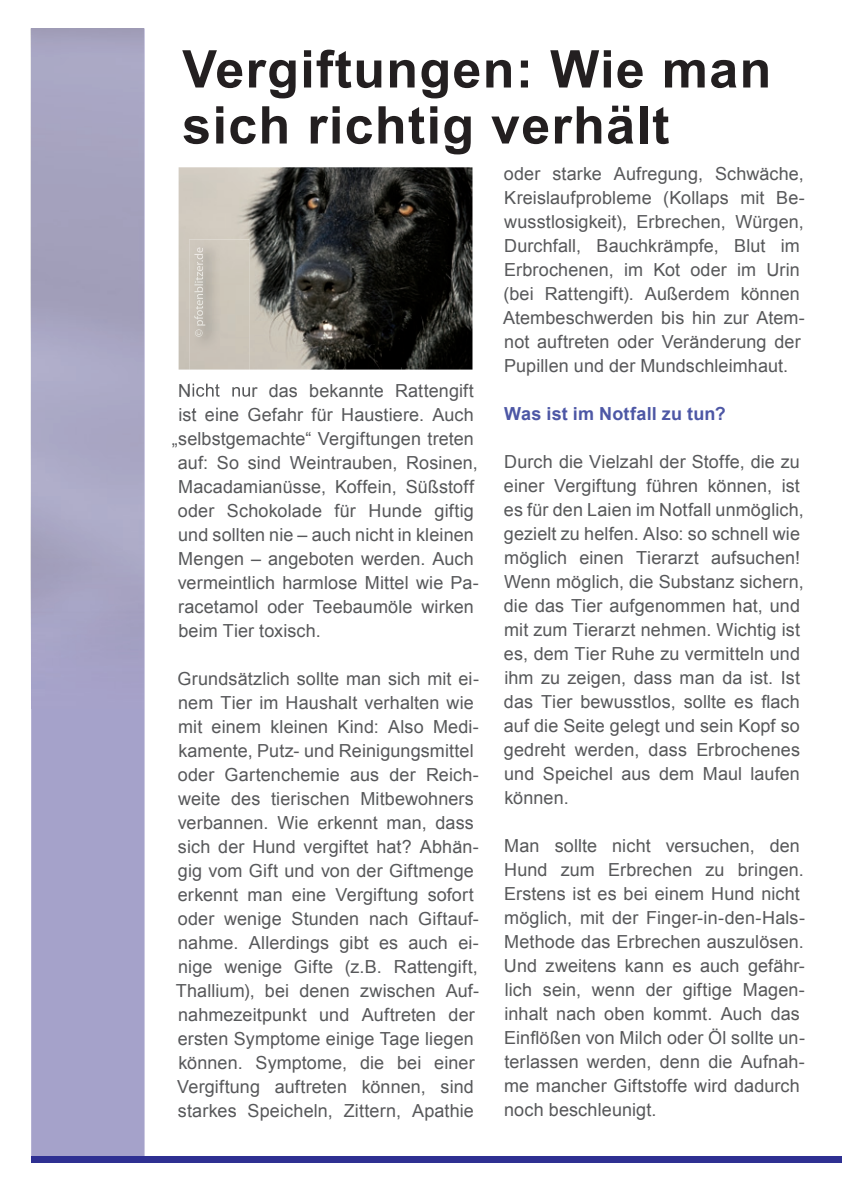
<style>
.page{position:relative;width:842px;height:1191px;background:#fff}
.page>*{position:absolute;margin:0;border:0;box-sizing:border-box;transform-origin:0 0}
.t1{font:700 52px/56px "Arial";letter-spacing:.025em;color:#231f20}
.t2{font:18px/24px "Arial";letter-spacing:.005em;color:#57585a}
.t3{font:700 18px "Arial";letter-spacing:.01em;color:#4d57a5}
</style>
<div class="page">
<div style="left:31px;top:28px;width:114px;height:1129px;background:#a5a2ca"></div>
<div style="left:31px;top:1157px;width:811px;height:6px;background:#2e3092"></div>
<img style="left:31px;top:28px;width:113px;height:680px">
<img style="left:179px;top:167px;width:293px;height:202px">
<img style="left:189px;top:239px;width:60px;height:131px">
<img style="left:189px;top:383px;width:60px;height:14px">
<img style="left:193px;top:407px;width:25px;height:4px">
<img style="left:194px;top:247px;width:11px;height:90px">
<h1 class="t1" style="left:182px;top:43px;width:590px">Vergiftungen: Wie man sich richtig verhält</h1>
<p class="t2" style="left:178px;top:378px;width:297px">Nicht nur das bekannte Rattengift</p>
<p class="t2" style="left:178px;top:402px;width:297px">ist eine Gefahr für Haustiere. Auch</p>
<p class="t2" style="left:172px;top:426px;width:304px">„selbstgemachte“ Vergiftungen treten</p>
<p class="t2" style="left:178px;top:450px;width:301px">auf: So sind Weintrauben, Rosinen,</p>
<p class="t2" style="left:178px;top:474px;width:297px">Macadamianüsse, Koffein, Süßstoff</p>
<p class="t2" style="left:178px;top:498px;width:297px">oder Schokolade für Hunde giftig</p>
<p class="t2" style="left:178px;top:522px;width:297px">und sollten nie – auch nicht in kleinen</p>
<p class="t2" style="left:178px;top:546px;width:297px">Mengen – angeboten werden. Auch</p>
<p class="t2" style="left:178px;top:570px;width:303px">vermeintlich harmlose Mittel wie Pa-</p>
<p class="t2" style="left:178px;top:594px;width:297px">racetamol oder Teebaumöle wirken</p>
<p class="t2" style="left:178px;top:618px;width:144px">beim Tier toxisch.</p>
<p class="t2" style="left:176px;top:666px;width:304px">Grundsätzlich sollte man sich mit ei&shy;nem Tier im Haushalt verhalten wie mit einem kleinen Kind: Also Medi&shy;kamente, Putz- und Reinigungsmittel oder Gartenchemie aus der Reich&shy;weite des tierischen Mitbewohners verbannen. Wie erkennt man, dass sich der Hund vergiftet hat? Abhän&shy;gig vom Gift und von der Giftmenge erkennt man eine Vergiftung sofort oder wenige Stunden nach Giftauf&shy;nahme. Allerdings gibt es auch ei&shy;nige wenige Gifte (z.B. Rattengift, Thallium), bei denen zwischen Auf&shy;nahmezeitpunkt und Auftreten der ersten Symptome einige Tage liegen können. Symptome, die bei einer Vergiftung auftreten können, sind starkes Speicheln, Zittern, Apathie</p>
<p class="t2" style="left:503px;top:162px;width:303px">oder starke Aufregung, Schwäche, Kreislaufprobleme (Kollaps mit Be&shy;wusstlosigkeit), Erbrechen, Würgen, Durchfall, Bauchkrämpfe, Blut im Erbrochenen, im Kot oder im Urin (bei Rattengift). Außerdem können Atembeschwerden bis hin zur Atem&shy;not auftreten oder Veränderung der Pupillen und der Mundschleimhaut.</p>
<p class="t3" style="left:504px;top:402px;width:223px">Was ist im Notfall zu tun?</p>
<p class="t2" style="left:504px;top:450px;width:301px">Durch die Vielzahl der Stoffe, die zu einer Vergiftung führen können, ist es für den Laien im Notfall unmöglich, gezielt zu helfen. Also: so schnell wie möglich einen Tierarzt aufsuchen!<br>Wenn möglich, die Substanz sichern, die das Tier aufgenommen hat, und mit zum Tierarzt nehmen. Wichtig ist es, dem Tier Ruhe zu vermitteln und ihm zu zeigen, dass man da ist. Ist das Tier bewusstlos, sollte es flach auf die Seite gelegt und sein Kopf so gedreht werden, dass Erbrochenes und Speichel aus dem Maul laufen können.</p>
<p class="t2" style="left:504px;top:834px;width:303px">Man sollte nicht versuchen, den Hund zum Erbrechen zu bringen.<br>Erstens ist es bei einem Hund nicht möglich, mit der Finger-in-den-Hals-Methode das Erbrechen auszulösen.<br>Und zweitens kann es auch gefähr&shy;lich sein, wenn der giftige Magen&shy;inhalt nach oben kommt. Auch das Einflößen von Milch oder Öl sollte un&shy;terlassen werden, denn die Aufnah&shy;me mancher Giftstoffe wird dadurch noch beschleunigt.</p>
</div>
